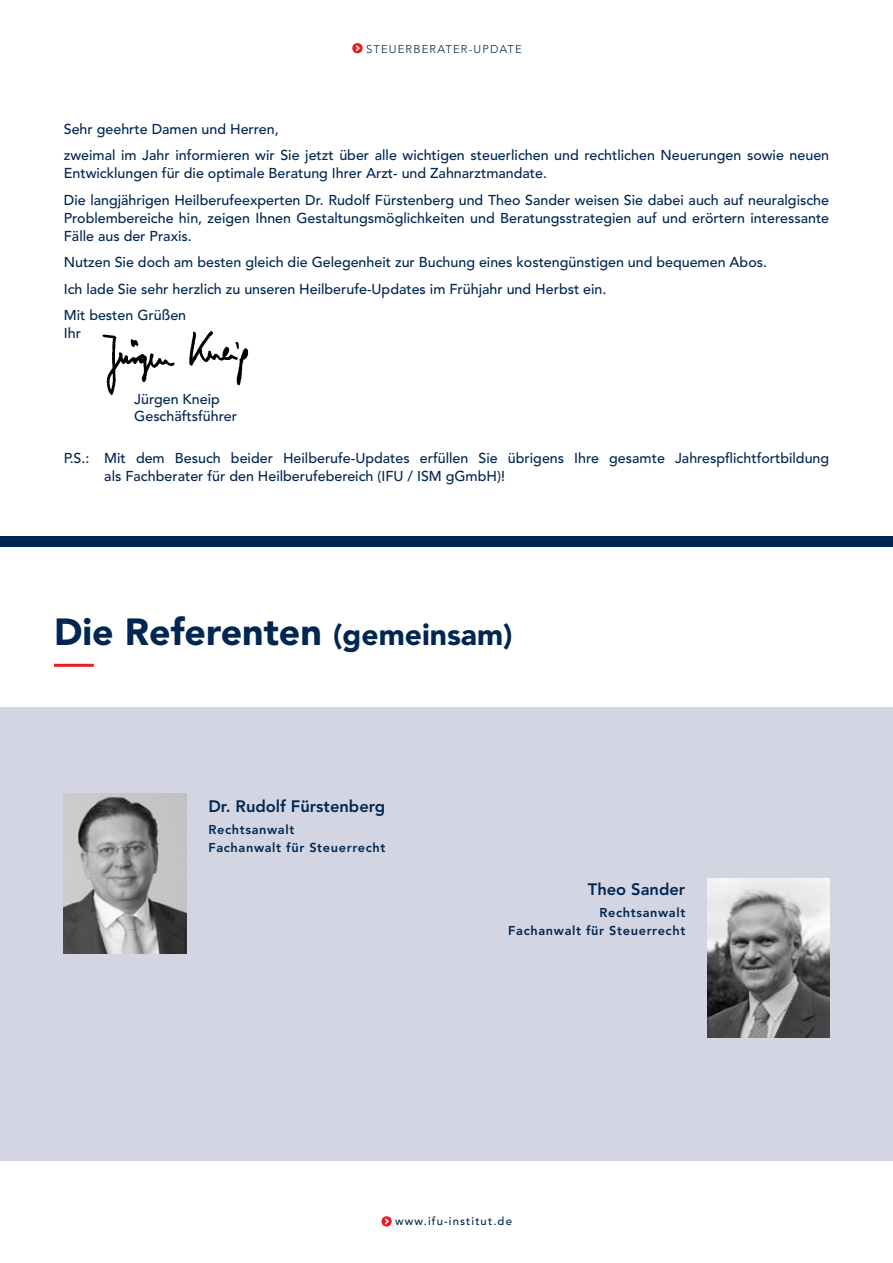
<style>
.page{position:relative;width:893px;height:1263px;background:#fff}
.page>*{position:absolute;margin:0;border:0;box-sizing:border-box;transform-origin:0 0}
.t1{font:900 37.5px "Avenir LT Std";color:#002652}
.t2{font:800 16.5px "Avenir LT Std";color:#002652}
.t3{font:500 14.25px/26.5px "Avenir LT Std";color:#002652}
.t4{font:800 12.75px/18px "Avenir LT Std";letter-spacing:.05em;color:#002652}
.t5{font:300 11.25px "Avenir LT Std";letter-spacing:.1em;color:#002652}
.t6{font:500 11.25px "Avenir LT Std";letter-spacing:.1em;color:#002652}
.s1{font-size:30px}
</style>
<div class="page">
<img style="left:102px;top:331px;width:147px;height:65px">
<svg style="left:381px;top:1216px;width:11px;height:11px"></svg>
<div style="left:0;top:536px;width:893px;height:10px;background:#002652"></div>
<div style="left:0;top:708px;width:893px;height:453px;background:#d3d6e2"></div>
<hr style="left:54px;top:664px;width:40px;height:3px;background:#ed1d24">
<img style="left:64px;top:794px;width:122px;height:159px">
<img style="left:707px;top:879px;width:122px;height:158px">
<svg style="left:352px;top:43px;width:11px;height:11px"></svg>
<p class="t5" style="left:366px;top:42px;width:157px">STEUERBERATER-UPDATE</p>
<p class="t3" style="left:64px;top:116px;width:767px">Sehr geehrte Damen und Herren,<br>zweimal im Jahr informieren wir Sie jetzt über alle wichtigen steuerlichen und rechtlichen Neuerungen sowie neuen</p>
<p class="t3" style="left:64px;top:160px;width:767px">Entwicklungen für die optimale Beratung Ihrer Arzt- und Zahnarztmandate.<br>Die langjährigen Heilberufeexperten Dr. Rudolf Fürstenberg und Theo Sander weisen Sie dabei auch auf neuralgische</p>
<p class="t3" style="left:64px;top:209px;width:767px;line-height:18px">Problembereiche hin, zeigen Ihnen Gestaltungsmöglichkeiten und Beratungsstrategien auf und erörtern interessante<br>Fälle aus der Praxis.</p>
<p class="t3" style="left:64px;top:249px;width:705px">Nutzen Sie doch am besten gleich die Gelegenheit zur Buchung eines kostengünstigen und bequemen Abos.<br>Ich lade Sie sehr herzlich zu unseren Heilberufe-Updates im Frühjahr und Herbst ein.<br>Mit besten Grüßen</p>
<p class="t3" style="left:64px;top:320px;width:19px">Ihr</p>
<p class="t3" style="left:134px;top:391px;width:104px;line-height:17.2px">Jürgen Kneip<br>Geschäftsführer</p>
<p class="t3" style="left:104px;top:450px;width:726px;line-height:18px;text-indent:-40px">P.S.: Mit dem Besuch beider Heilberufe-Updates erfüllen Sie übrigens Ihre gesamte Jahrespflichtfortbildung als Fachberater für den Heilberufebereich (IFU / ISM gGmbH)!</p>
<h1 class="t1" style="left:54px;top:609px;width:460px">Die Referenten <span class="s1">(gemeinsam)</span></h1>
<p class="t2" style="left:208px;top:796px;width:178px">Dr. Rudolf Fürstenberg</p>
<p class="t4" style="left:208px;top:821px;width:178px">Rechtsanwalt<br>Fachanwalt für Steuerrecht</p>
<p class="t2" style="left:588px;top:879px;width:99px">Theo Sander</p>
<p class="t4" style="left:508px;top:904px;width:178px;text-align:right">Rechtsanwalt<br>Fachanwalt für Steuerrecht</p>
<p class="t6" style="left:395px;top:1214px;width:118px">www.ifu-institut.de</p>
</div>
